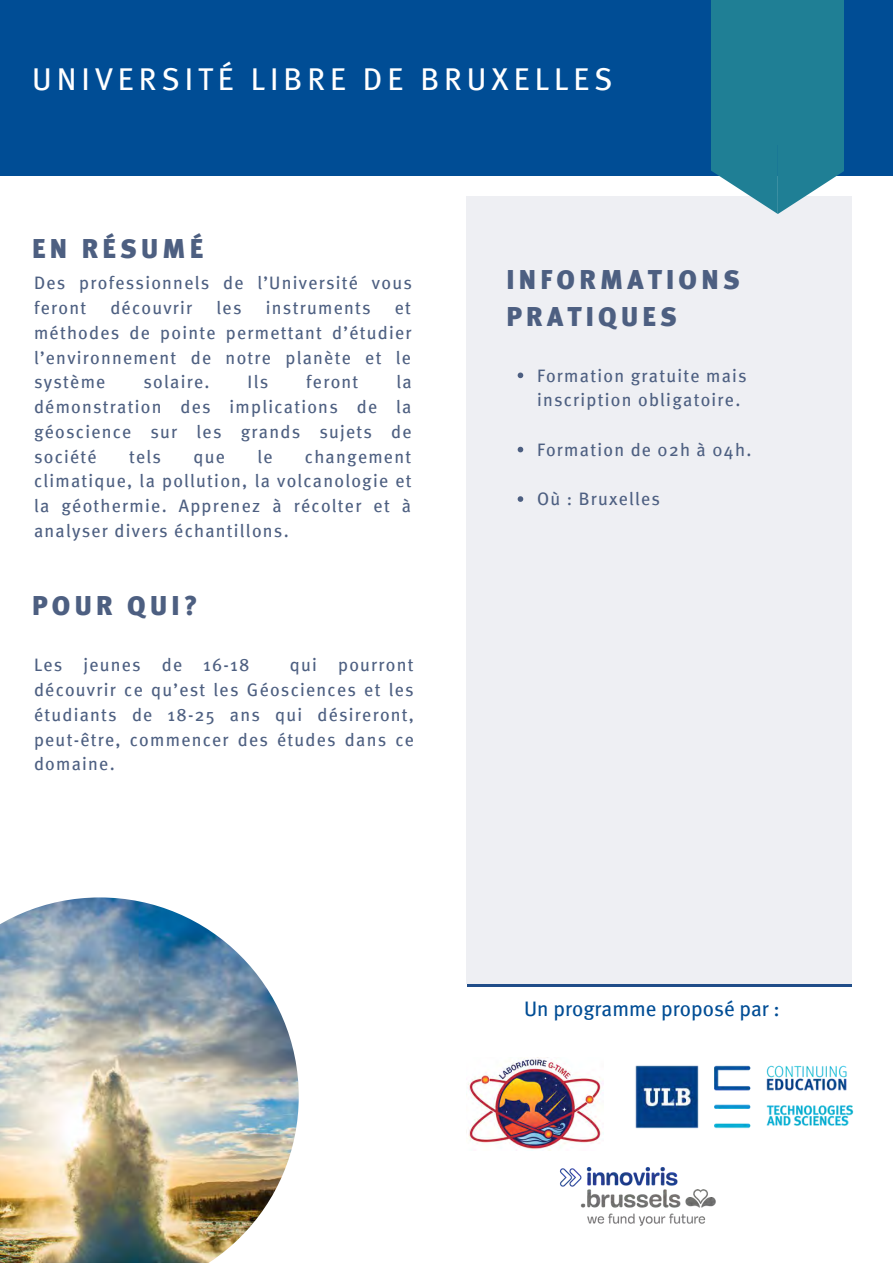
<style>
.page{position:relative;width:893px;height:1264px;background:#fff}
.page>*{position:absolute;margin:0;border:0;box-sizing:border-box;transform-origin:0 0}
.t1{font:31.5px "Meta";letter-spacing:.16em;color:#fff}
.t2{font:900 27px/37.3px "Meta";letter-spacing:.16em;color:#4d5f81}
.t3{font:21px "Meta";color:#004d95}
.t4{font:18px/24.8px "Meta";letter-spacing:.07em;color:#4d5f81;text-align:justify}
</style>
<div class="page">
<div style="left:0;top:0;width:892px;height:175px;background:#004d95"></div>
<div style="left:466px;top:196px;width:385px;height:995px;background:#eeeff3"></div>
<div style="left:415px;top:984px;width:456px;height:268px;background:#fff"></div>
<div style="left:711px;top:0;width:132px;height:144px;background:#1f7f95"></div>
<svg style="left:711px;top:144px;width:132px;height:70px"></svg>
<img style="left:0;top:897px;width:299px;height:365px">
<hr style="left:466px;top:984px;width:385px;height:2px;background:#204d89">
<img style="left:466px;top:1057px;width:138px;height:92px">
<img style="left:635px;top:1065px;width:219px;height:61px">
<svg style="left:517px;top:372px;width:6px;height:6px"></svg>
<svg style="left:517px;top:447px;width:6px;height:5px"></svg>
<svg style="left:517px;top:496px;width:6px;height:6px"></svg>
<img style="left:535px;top:1115px;width:229px;height:111px">
<h1 class="t1" style="left:32px;top:61px;width:582px">UNIVERSITÉ LIBRE DE BRUXELLES</h1>
<h2 class="t2" style="left:32px;top:230px;width:173px">EN RÉSUMÉ</h2>
<p class="t4" style="left:34px;top:271px;width:379px">Des professionnels de l’Université vous feront</p>
<p class="t4" style="left:110px;top:295px;width:83px">découvrir</p>
<p class="t4" style="left:216px;top:295px;width:26px">les</p>
<p class="t4" style="left:266px;top:295px;width:106px">instruments</p>
<p class="t4" style="left:34px;top:295px;width:379px;text-indent:361px">et méthodes de pointe permettant d’étudier l’environnement de notre planète et le système</p>
<p class="t4" style="left:34px;top:370px;width:379px;text-indent:362px">la démonstration des implications de la géoscience sur les grands sujets de société</p>
<p class="t4" style="left:143px;top:370px;width:68px">solaire.</p>
<p class="t4" style="left:247px;top:370px;width:22px">Ils</p>
<p class="t4" style="left:306px;top:370px;width:54px">feront</p>
<p class="t4" style="left:34px;top:444px;width:379px;text-indent:271px">changement climatique, la pollution, la volcanologie et la géothermie. Apprenez à récolter et à analyser divers échantillons.</p>
<p class="t4" style="left:129px;top:444px;width:33px">tels</p>
<p class="t4" style="left:193px;top:444px;width:33px">que</p>
<p class="t4" style="left:257px;top:444px;width:17px">le</p>
<h2 class="t2" style="left:32px;top:587px;width:167px">POUR QUI?</h2>
<p class="t4" style="left:34px;top:652px;width:217px">Les jeunes de 16-18</p>
<p class="t4" style="left:34px;top:652px;width:381px;text-indent:256px">qui pourront découvrir ce qu’est les Géosciences et les étudiants de 18-25 ans qui désireront, peut-être, commencer des études dans ce domaine.</p>
<h2 class="t2" style="left:506px;top:261px;width:235px">INFORMATIONS<br>PRATIQUES</h2>
<p class="t4" style="left:537px;top:363px;width:211px">Formation gratuite mais inscription obligatoire.</p>
<p class="t4" style="left:537px;top:437px;width:216px">Formation de 02h à 04h.</p>
<p class="t4" style="left:537px;top:486px;width:125px">Où : Bruxelles</p>
<p class="t3" style="left:524px;top:996px;width:257px">Un programme proposé par :</p>
</div>
